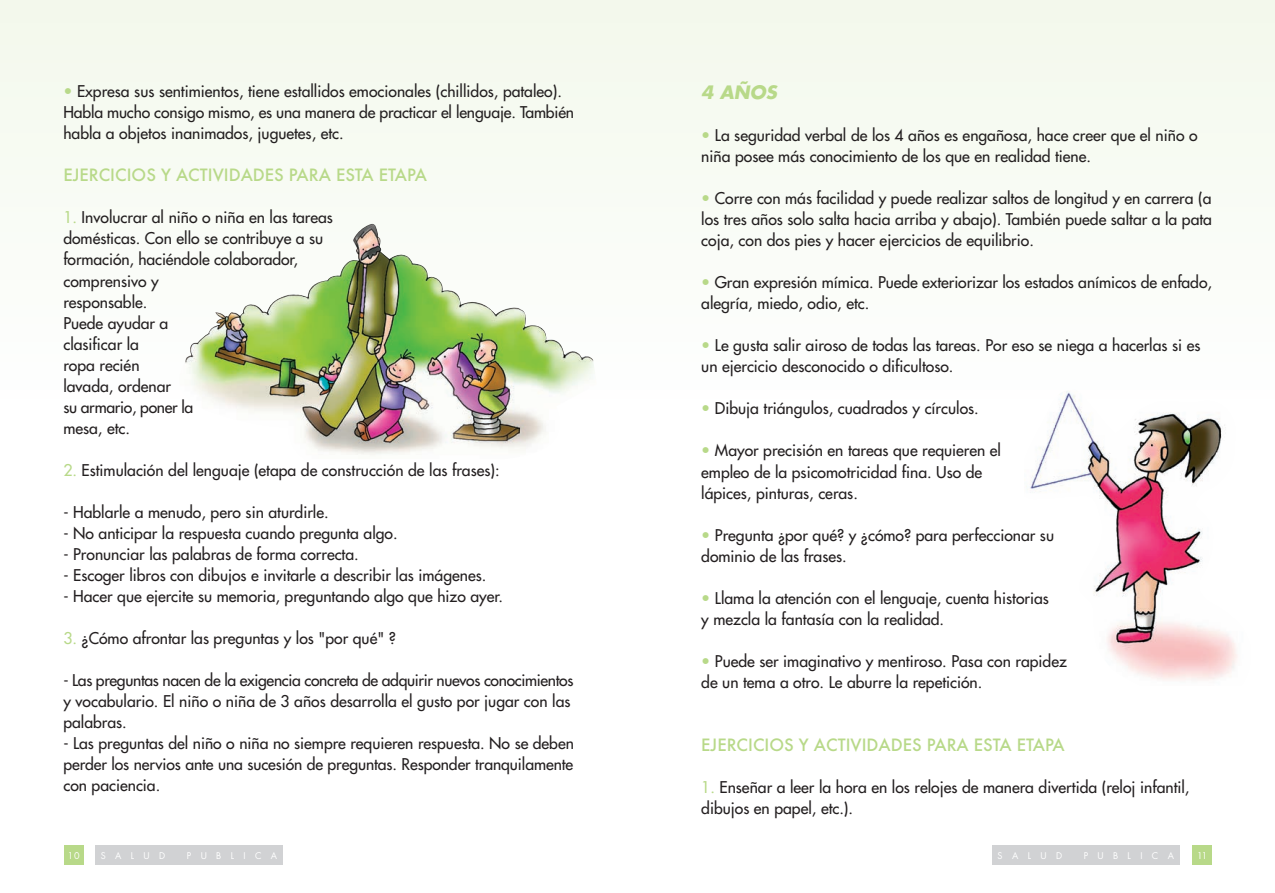
<style>
.page{position:relative;width:1275px;height:893px;background:#fff}
.page>*{position:absolute;margin:0;border:0;box-sizing:border-box;transform-origin:0 0}
.t1{font:italic 700 18px "Futura";color:#b8d989}
.t2{font:500 16.5px "Futura";color:#b8d989}
.t3{font:15.75px/21px "Futura";color:#231f20}
.t4{font:15.75px/21px "Futura";letter-spacing:-.02em;color:#231f20}
.t5{font:9px "Futura";letter-spacing:1.04em;color:#fff}
.s1{color:#b8d989}
</style>
<div class="page">
<div style="left:0;top:0;width:1275px;height:404px;background:#f8fbf3"></div>
<div style="left:64px;top:845px;width:20px;height:19px;background:#b8d989"></div>
<div style="left:96px;top:845px;width:187px;height:19px;background:#d1d2d4"></div>
<div style="left:1192px;top:845px;width:19px;height:19px;background:#b8d989"></div>
<div style="left:992px;top:845px;width:188px;height:19px;background:#d1d2d4"></div>
<img style="left:1024px;top:389px;width:227px;height:291px">
<img style="left:179px;top:224px;width:418px;height:231px">
<p class="t3" style="left:63px;top:81px;width:512px"><span class="s1">•</span> Expresa sus sentimientos, tiene estallidos emocionales (chillidos, pataleo).<br>Habla mucho consigo mismo, es una manera de practicar el lenguaje. También habla a objetos inanimados, juguetes, etc.</p>
<p class="t2" style="left:63px;top:164px;width:365px">EJERCICIOS Y ACTIVIDADES PARA ESTA ETAPA</p>
<p class="t3" style="left:63px;top:207px;width:271px"><span class="s1">1.</span> Involucrar al niño o niña en las tareas domésticas. Con ello se contribuye a su formación, haciéndole colaborador, comprensivo y<br>responsable.<br>Puede ayudar a<br>clasificar la<br>ropa recién<br>lavada, ordenar<br>su armario, poner la<br>mesa, etc.</p>
<p class="t3" style="left:63px;top:459px;width:438px"><span class="s1">2.</span> Estimulación del lenguaje (etapa de construcción de las frases):</p>
<p class="t3" style="left:63px;top:501px;width:267px">- Hablarle a menudo, pero sin aturdirle.</p>
<p class="t3" style="left:63px;top:522px;width:336px">- No anticipar la respuesta cuando pregunta algo.</p>
<p class="t3" style="left:63px;top:543px;width:297px">- Pronunciar las palabras de forma correcta.</p>
<p class="t3" style="left:63px;top:564px;width:424px">- Escoger libros con dibujos e invitarle a describir las imágenes.</p>
<p class="t3" style="left:63px;top:585px;width:441px">- Hacer que ejercite su memoria, preguntando algo que hizo ayer.</p>
<p class="t3" style="left:63px;top:627px;width:334px"><span class="s1">3.</span> ¿Cómo afrontar las preguntas y los "por qué" ?</p>
<p class="t4" style="left:63px;top:669px;width:512px">- Las preguntas nacen de la exigencia concreta de adquirir nuevos conocimientos y vocabulario. El niño o niña de 3 años desarrolla el gusto por jugar con las palabras.</p>
<p class="t3" style="left:63px;top:732px;width:512px;text-align:justify">- Las preguntas del niño o niña no siempre requieren respuesta. No se deben perder los nervios ante una sucesión de preguntas. Responder tranquilamente con paciencia.</p>
<p class="t1" style="left:701px;top:80px;width:81px">4 AÑOS</p>
<p class="t3" style="left:701px;top:125px;width:498px"><span class="s1">•</span> La seguridad verbal de los 4 años es engañosa, hace creer que el niño o niña posee más conocimiento de los que en realidad tiene.</p>
<p class="t3" style="left:701px;top:188px;width:512px;text-align:justify"><span class="s1">•</span> Corre con más facilidad y puede realizar saltos de longitud y en carrera (a los tres años solo salta hacia arriba y abajo). También puede saltar a la pata coja, con dos pies y hacer ejercicios de equilibrio.</p>
<p class="t3" style="left:701px;top:272px;width:512px"><span class="s1">•</span> Gran expresión mímica. Puede exteriorizar los estados anímicos de enfado, alegría, miedo, odio, etc.</p>
<p class="t3" style="left:701px;top:335px;width:501px"><span class="s1">•</span> Le gusta salir airoso de todas las tareas. Por eso se niega a hacerlas si es un ejercicio desconocido o dificultoso.</p>
<p class="t3" style="left:701px;top:398px;width:279px"><span class="s1">•</span> Dibuja triángulos, cuadrados y círculos.</p>
<p class="t3" style="left:701px;top:440px;width:301px"><span class="s1">•</span> Mayor precisión en tareas que requieren el empleo de la psicomotricidad fina. Uso de lápices, pinturas, ceras.</p>
<p class="t3" style="left:701px;top:524px;width:354px"><span class="s1">•</span> Pregunta ¿por qué? y ¿cómo? para perfeccionar su dominio de las frases.</p>
<p class="t3" style="left:701px;top:587px;width:349px"><span class="s1">•</span> Llama la atención con el lenguaje, cuenta historias y mezcla la fantasía con la realidad.</p>
<p class="t3" style="left:701px;top:650px;width:367px"><span class="s1">•</span> Puede ser imaginativo y mentiroso. Pasa con rapidez de un tema a otro. Le aburre la repetición.</p>
<p class="t2" style="left:701px;top:733px;width:365px">EJERCICIOS Y ACTIVIDADES PARA ESTA ETAPA</p>
<p class="t3" style="left:701px;top:776px;width:490px"><span class="s1">1.</span> Enseñar a leer la hora en los relojes de manera divertida (reloj infantil, dibujos en papel, etc.).</p>
<p class="t5" style="left:68px;top:849px;width:13px">10</p>
<p class="t5" style="left:101px;top:849px;width:66px">SALUD</p>
<p class="t5" style="left:187px;top:849px;width:92px">PUBLICA</p>
<p class="t5" style="left:998px;top:849px;width:66px">SALUD</p>
<p class="t5" style="left:1084px;top:849px;width:92px">PUBLICA</p>
<p class="t5" style="left:1197px;top:849px;width:12px">11</p>
</div>
